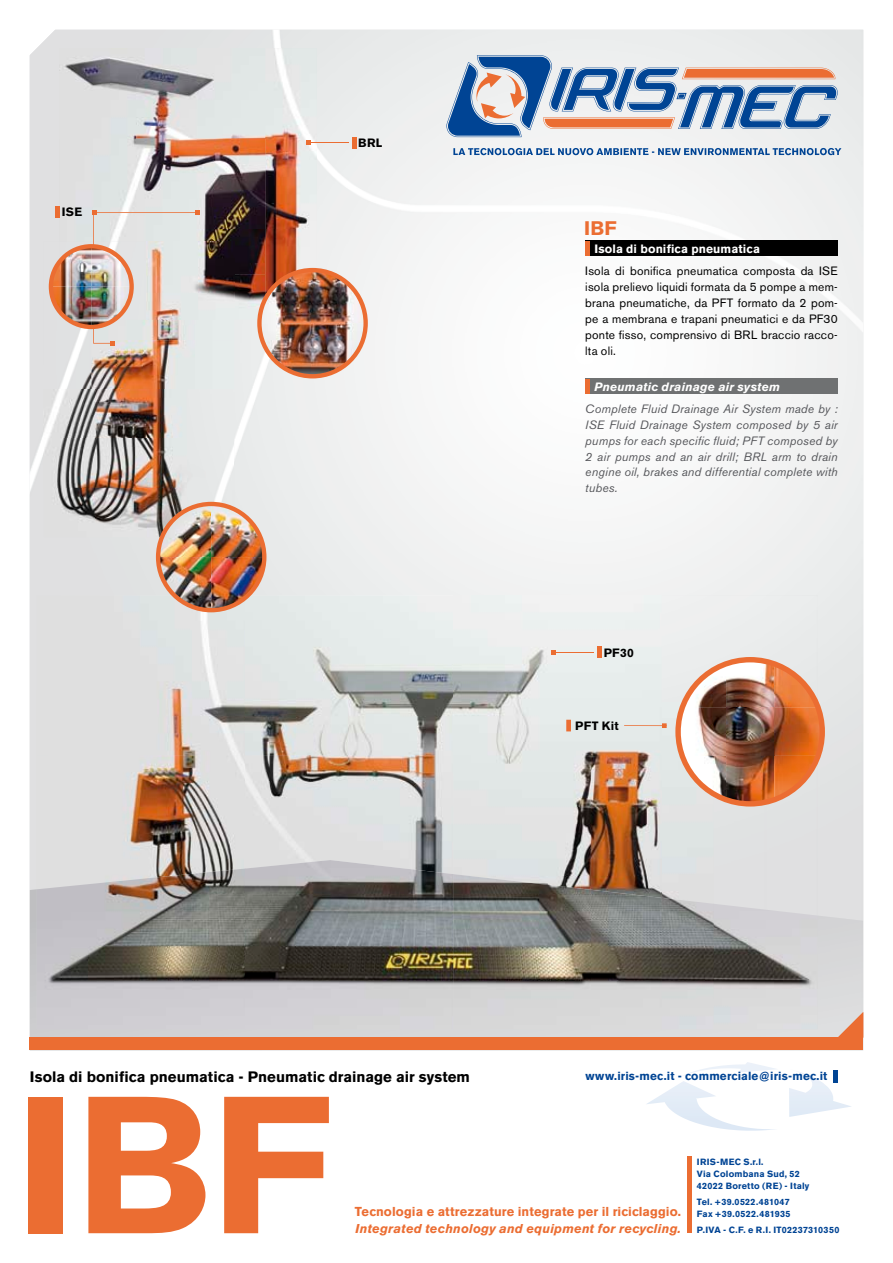
<style>
.page{position:relative;width:893px;height:1263px;background:#fff}
.page>*{position:absolute;margin:0;border:0;box-sizing:border-box;transform-origin:0 0}
.t1{font:700 193.2px "Akzidenz Grotesk BE";color:#eb6d32}
.t2{font:700 19.5px "Akzidenz Grotesk BE";color:#eb6d32}
.t3{font:700 15px "Akzidenz Grotesk BE";color:#000}
.t4{font:700 12.9px "Akzidenz Grotesk BE";letter-spacing:.01em;color:#eb6d32}
.t5{font:italic 700 12.75px "Akzidenz Grotesk BE";letter-spacing:.015em;color:#eb6d32}
.t6{font:italic 12px/15.9px "Akzidenz Grotesk BE";letter-spacing:.015em;color:#56575b;text-align:justify}
.t7{font:12px/15.9px "Akzidenz Grotesk BE";letter-spacing:.02em;color:#000;text-align:justify}
.t8{font:italic 700 12px "Akzidenz Grotesk BE";letter-spacing:.015em;color:#fff}
.t9{font:700 12px "Akzidenz Grotesk BE";letter-spacing:.01em;color:#fff}
.t10{font:700 12px "Akzidenz Grotesk BE";letter-spacing:.025em;color:#000}
.t11{font:700 11.7px "Akzidenz Grotesk BE";letter-spacing:.015em;color:#004494}
.t12{font:700 9px/12px "Akzidenz Grotesk BE";letter-spacing:.025em;color:#004494}
</style>
<div class="page">
<img style="left:30px;top:30px;width:833px;height:859px">
<img style="left:37px;top:596px;width:625px;height:159px">
<div style="left:662px;top:596px;width:156px;height:106px;background:#ebeded"></div>
<div style="left:662px;top:702px;width:52px;height:196px;background:#dfe3e3"></div>
<div style="left:766px;top:806px;width:52px;height:98px;background:#e0e0e1"></div>
<img style="left:37px;top:755px;width:208px;height:113px">
<img style="left:245px;top:755px;width:208px;height:105px">
<img style="left:453px;top:755px;width:209px;height:119px">
<div style="left:714px;top:806px;width:52px;height:98px;background:#e0e1e2"></div>
<img style="left:37px;top:868px;width:208px;height:161px">
<img style="left:245px;top:860px;width:209px;height:169px">
<img style="left:453px;top:874px;width:209px;height:155px">
<img style="left:662px;top:898px;width:52px;height:131px">
<img style="left:714px;top:904px;width:104px;height:125px">
<img style="left:44px;top:242px;width:47px;height:147px">
<img style="left:91px;top:320px;width:143px;height:69px">
<img style="left:44px;top:389px;width:142px;height:148px">
<div style="left:186px;top:389px;width:48px;height:113px;background:#e7e9e9"></div>
<img style="left:156px;top:502px;width:110px;height:110px">
<img style="left:59px;top:48px;width:206px;height:226px">
<img style="left:265px;top:48px;width:52px;height:220px">
<img style="left:234px;top:274px;width:23px;height:46px">
<img style="left:200px;top:242px;width:34px;height:78px">
<img style="left:257px;top:268px;width:111px;height:110px">
<img style="left:675px;top:657px;width:150px;height:149px">
<img style="left:49px;top:210px;width:151px;height:136px">
<div style="left:55px;top:206px;width:5px;height:12px;background:#eb6d32"></div>
<hr style="left:551px;top:652px;width:43px;height:1px;background:#eb6d32">
<svg style="left:551px;top:650px;width:5px;height:5px"></svg>
<div style="left:597px;top:646px;width:5px;height:12px;background:#eb6d32"></div>
<hr style="left:624px;top:725px;width:43px;height:1px;background:#eb6d32">
<svg style="left:662px;top:723px;width:5px;height:5px"></svg>
<div style="left:566px;top:720px;width:5px;height:11px;background:#eb6d32"></div>
<hr style="left:306px;top:142px;width:42px;height:1px;background:#eb6d32">
<svg style="left:306px;top:140px;width:4px;height:5px"></svg>
<hr style="left:352px;top:137px;width:4px;height:11px;background:#eb6d32">
<div style="left:585px;top:379px;width:253px;height:15px;background:#6f7172"></div>
<div style="left:585px;top:379px;width:5px;height:15px;background:#eb6d32"></div>
<div style="left:585px;top:241px;width:253px;height:15px;background:#000"></div>
<div style="left:585px;top:241px;width:5px;height:15px;background:#eb6d32"></div>
<svg style="left:446px;top:55px;width:392px;height:82px"></svg>
<svg style="left:453px;top:148px;width:388px;height:7px"></svg>
<svg style="left:647px;top:1062px;width:204px;height:69px"></svg>
<div style="left:30px;top:1037px;width:833px;height:13px;background:#eb6d32"></div>
<svg style="left:838px;top:1012px;width:25px;height:25px"></svg>
<div style="left:687px;top:1157px;width:5px;height:76px;background:#eb6d32"></div>
<div style="left:833px;top:1069px;width:5px;height:13px;background:#004494"></div>
<p class="t10" style="left:62px;top:205px;width:22px">ISE</p>
<p class="t10" style="left:358px;top:136px;width:26px">BRL</p>
<h2 class="t2" style="left:584px;top:217px;width:34px">IBF</h2>
<p class="t7" style="left:585px;top:263px;width:254px">Isola di bonifica pneumatica composta da ISE isola prelievo liquidi formata da 5 pompe a mem&shy;brana pneumatiche, da PFT formato da 2 pom&shy;pe a membrana e trapani pneumatici e da PF30 ponte fisso, comprensivo di BRL braccio racco&shy;lta oli.</p>
<p class="t9" style="left:594px;top:242px;width:167px">Isola di bonifica pneumatica</p>
<p class="t8" style="left:594px;top:379px;width:187px">Pneumatic drainage air system</p>
<p class="t6" style="left:585px;top:401px;width:254px">Complete Fluid Drainage Air System made by :<br>ISE Fluid Drainage System composed by 5 air pumps for each specific fluid; PFT composed by 2 air pumps and an air drill; BRL arm to drain engine oil, brakes and differential complete with tubes.</p>
<p class="t10" style="left:604px;top:645px;width:32px">PF30</p>
<p class="t10" style="left:575px;top:719px;width:45px">PFT Kit</p>
<p class="t3" style="left:30px;top:1067px;width:442px">Isola di bonifica pneumatica - Pneumatic drainage air system</p>
<p class="t11" style="left:585px;top:1069px;width:244px">www.iris-mec.it - commerciale@iris-mec.it</p>
<h1 class="t1" style="left:16px;top:1054px;width:318px">IBF</h1>
<p class="t4" style="left:355px;top:1204px;width:328px">Tecnologia e attrezzature integrate per il riciclaggio.</p>
<p class="t5" style="left:356px;top:1221px;width:327px">Integrated technology and equipment for recycling.</p>
<p class="t12" style="left:697px;top:1156px;width:114px">IRIS-MEC S.r.l.<br>Via Colombana Sud, 52<br>42022 Boretto (RE) - Italy</p>
<p class="t12" style="left:697px;top:1196px;width:95px">Tel. +39.0522.481047<br>Fax +39.0522.481935</p>
<p class="t12" style="left:697px;top:1224px;width:144px">P.IVA - C.F. e R.I. IT02237310350</p>
</div>
